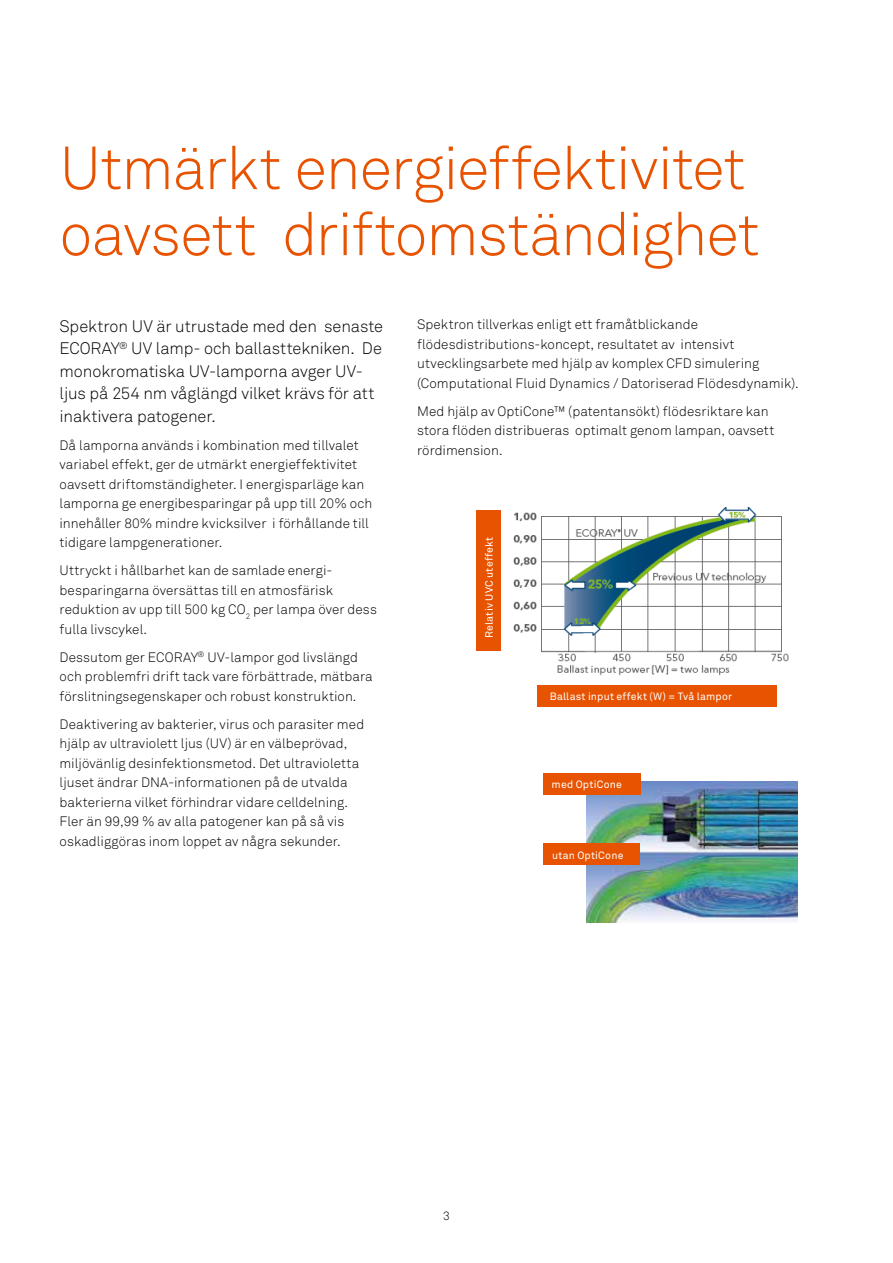
<style>
.page{position:relative;width:893px;height:1263px;background:#fff}
.page>*{position:absolute;margin:0;border:0;box-sizing:border-box;transform-origin:0 0}
.t1{font:60px/66px "Akkurat Light Pro";letter-spacing:-.02em;color:#e75300}
.t2{font:16.5px/22.5px "Akkurat Light Pro";letter-spacing:-.005em;color:#000}
.t3{font:13.5px/19.5px "Akkurat Light Pro";letter-spacing:.005em;color:#000}
.t4{font:12px "Akkurat Light Pro";color:#000}
.t5{font:10.5px "Akkurat Pro";letter-spacing:.02em;color:#fff}
</style>
<div class="page">
<img style="left:513px;top:506px;width:276px;height:170px">
<div style="left:537px;top:685px;width:239px;height:22px;background:#e75300"></div>
<div style="left:476px;top:510px;width:25px;height:141px;background:#e75300"></div>
<img style="left:586px;top:782px;width:212px;height:141px">
<div style="left:543px;top:773px;width:97px;height:22px;background:#e75300"></div>
<div style="left:543px;top:843px;width:97px;height:22px;background:#e75300"></div>
<h1 class="t1" style="left:60px;top:136px;width:702px">Utmärkt energieffektivitet oavsett driftomständighet</h1>
<p class="t2" style="left:60px;top:315px;width:325px">Spektron UV är utrustade med den senaste ECORAY<sup>®</sup> UV lamp- och ballasttekniken. De monokromatiska UV-lamporna avger UV&shy;ljus på 254 nm våglängd vilket krävs för att inaktivera patogener.</p>
<p class="t3" style="left:60px;top:436px;width:314px">Då lamporna används i kombination med tillvalet variabel effekt, ger de utmärkt energieffektivitet oavsett driftomständigheter. I energisparläge kan lamporna ge energibesparingar på upp till 20% och innehåller 80% mindre kvicksilver i förhållande till tidigare lampgenerationer.</p>
<p class="t3" style="left:60px;top:561px;width:319px">Uttryckt i hållbarhet kan de samlade energi&shy;besparingarna översättas till en atmosfärisk reduktion av upp till 500 kg CO<sub>2</sub> per lampa över dess fulla livscykel.</p>
<p class="t3" style="left:60px;top:648px;width:315px">Dessutom ger ECORAY<sup>®</sup> UV-lampor god livslängd och problemfri drift tack vare förbättrade, mätbara förslitningsegenskaper och robust konstruktion.</p>
<p class="t3" style="left:60px;top:715px;width:306px">Deaktivering av bakterier, virus och parasiter med hjälp av ultraviolett ljus (UV) är en välbeprövad, miljövänlig desinfektionsmetod. Det ultravioletta ljuset ändrar DNA-informationen på de utvalda bakterierna vilket förhindrar vidare celldelning.<br>Fler än 99,99 % av alla patogener kan på så vis oskadliggöras inom loppet av några sekunder.</p>
<p class="t3" style="left:417px;top:315px;width:383px">Spektron tillverkas enligt ett framåtblickande flödesdistributions-koncept, resultatet av intensivt utvecklingsarbete med hjälp av komplex CFD simulering (Computational Fluid Dynamics / Datoriserad Flödesdynamik).</p>
<p class="t3" style="left:417px;top:402px;width:359px">Med hjälp av OptiCone™ (patentansökt) flödesriktare kan stora flöden distribueras optimalt genom lampan, oavsett rördimension.</p>
<p class="t5" style="left:483px;top:638px;width:103px;rotate:-90deg">Relativ UVC uteffekt</p>
<p class="t5" style="left:550px;top:691px;width:184px">Ballast input effekt (W) = Två lampor</p>
<p class="t5" style="left:552px;top:778px;width:72px">med OptiCone</p>
<p class="t5" style="left:552px;top:849px;width:73px">utan OptiCone</p>
<p class="t4" style="left:443px;top:1209px;width:8px">3</p>
</div>
